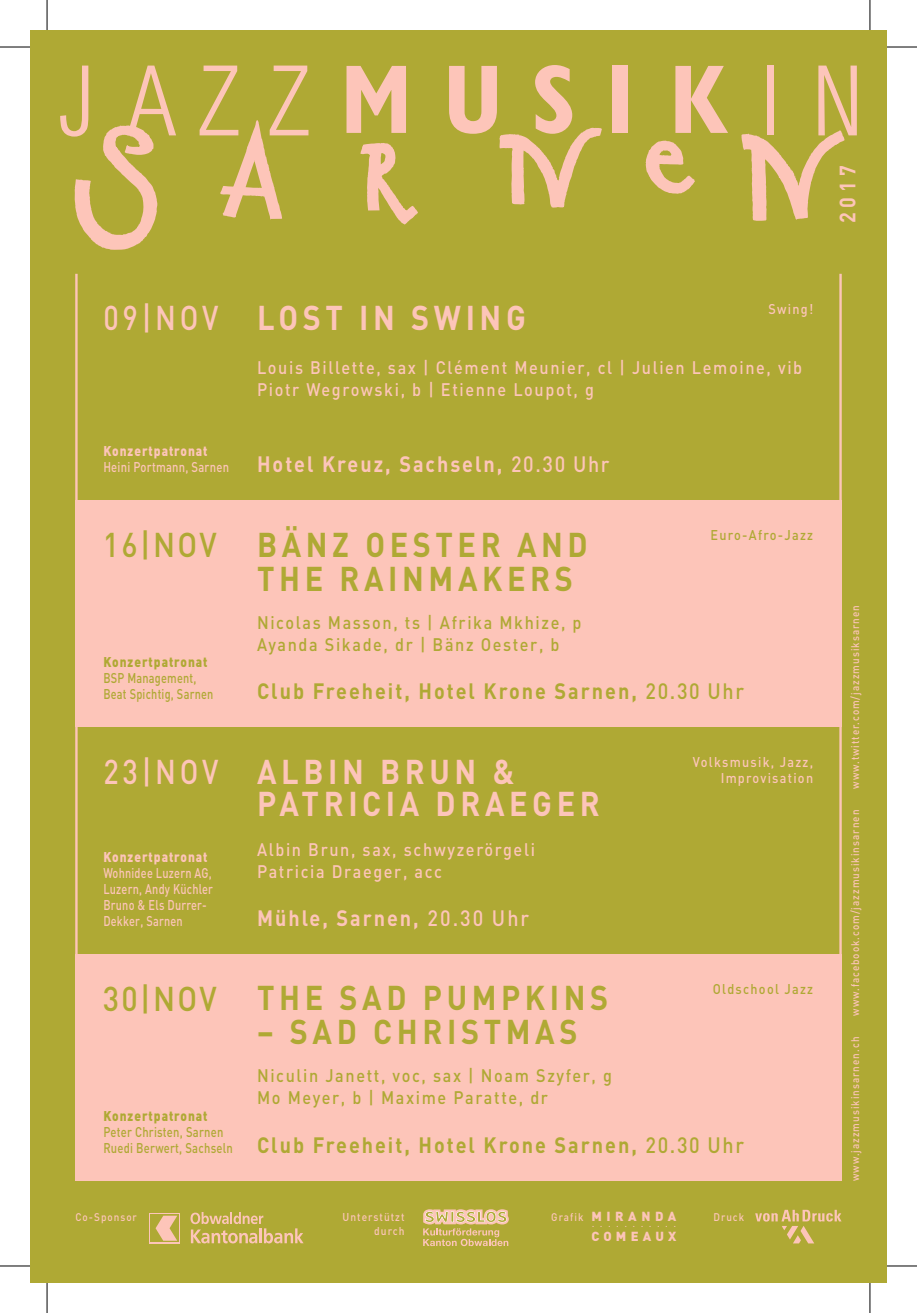
<style>
.page{position:relative;width:917px;height:1313px;background:#fff}
.page>*{position:absolute;margin:0;border:0;box-sizing:border-box;transform-origin:0 0}
.t1{font:700 34px/34px "DIN";letter-spacing:.15em;color:#afa934;scale:.9 1}
.t2{font:700 34px/32px "DIN";letter-spacing:.15em;color:#fdc5b9;scale:.9 1}
.t3{font:500 34px "DIN";letter-spacing:.08em;color:#afa934;scale:.9 1}
.t4{font:500 34px "DIN";color:#fdc5b9;scale:.85 1}
.t5{font:700 22px "DIN";letter-spacing:.1em;color:#afa934;scale:.9 1}
.t6{font:700 22px "DIN";letter-spacing:.1em;color:#fdc5b9;scale:.9 1}
.t7{font:500 18px/22px "DIN";letter-spacing:.1em;color:#fdc5b9;scale:.9 1}
.t8{font:500 18px/22px "DIN";letter-spacing:.1em;color:#afa934;scale:.9 1}
.t9{font:500 14px/16px "DIN";letter-spacing:.02em;color:#fdc5b9;scale:.78 1}
.t10{font:500 14px/16px "DIN";letter-spacing:.02em;color:#afa934;scale:.8 1}
.t11{font:500 14px/16px "DIN";letter-spacing:.02em;color:#afa934;scale:.78 1}
.t12{font:900 14px "DIN";letter-spacing:.08em;color:#fdc5b9;scale:.85 1}
.t13{font:900 14px "DIN";letter-spacing:.08em;color:#afa934;scale:.85 1}
.t14{font:500 14px/16px "DIN";letter-spacing:.1em;color:#fdc5b9;text-align:right;scale:.9 1}
.t15{font:500 14px "DIN";letter-spacing:.1em;color:#afa934;scale:.9 1}
.t16{font:500 14px "DIN";letter-spacing:.02em;color:#fdc5b9;scale:.8 1}
.t17{font:500 14px "DIN";letter-spacing:.02em;color:#fdc5b9;scale:.9 1}
.t18{font:13px "DIN Light Alternate";color:#fdc5b9}
.t19{font:900 13px "DIN";letter-spacing:.355em;color:#fdc5b9}
.t20{font:900 13px "DIN";letter-spacing:.33em;color:#fdc5b9}
.t21{font:500 11.2px "DIN";letter-spacing:.1em;color:#fdc5b9;scale:.9 1}
.t22{font:500 11px "DIN";letter-spacing:.1em;color:#fdc5b9;scale:.9 1}
.s1{font-weight:500}
</style>
<div class="page">
<div style="left:30px;top:30px;width:856px;height:1253px;background:#afa934"></div>
<div style="left:75px;top:501px;width:766px;height:226px;background:#fdc5b9"></div>
<div style="left:75px;top:954px;width:766px;height:227px;background:#fdc5b9"></div>
<svg style="left:346px;top:66px;width:60px;height:67px"></svg>
<div style="left:612px;top:66px;width:15px;height:67px;background:#fdc5b9"></div>
<svg style="left:675px;top:66px;width:52px;height:67px"></svg>
<svg style="left:449px;top:65px;width:152px;height:143px"></svg>
<svg style="left:645px;top:140px;width:50px;height:54px"></svg>
<svg style="left:360px;top:143px;width:58px;height:82px"></svg>
<svg style="left:60px;top:66px;width:116px;height:184px"></svg>
<svg style="left:741px;top:66px;width:115px;height:155px"></svg>
<svg style="left:199px;top:66px;width:109px;height:154px"></svg>
<svg style="left:150px;top:1213px;width:30px;height:30px"></svg>
<div style="left:151px;top:1214px;width:28px;height:28px;background:#afa934"></div>
<svg style="left:155px;top:1216px;width:22px;height:25px"></svg>
<svg style="left:190px;top:1212px;width:113px;height:31px"></svg>
<svg style="left:755px;top:1210px;width:86px;height:33px"></svg>
<svg style="left:423px;top:1209px;width:85px;height:37px"></svg>
<hr style="left:0;top:47px;width:30px;height:1px;background:#000">
<hr style="left:886px;top:47px;width:30px;height:1px;background:#000">
<hr style="left:0;top:1266px;width:30px;height:1px;background:#000">
<hr style="left:886px;top:1266px;width:30px;height:1px;background:#000">
<hr style="left:47px;top:0;width:1px;height:30px;background:#000">
<hr style="left:47px;top:1283px;width:1px;height:30px;background:#000">
<hr style="left:869px;top:0;width:1px;height:30px;background:#000">
<hr style="left:869px;top:1283px;width:1px;height:30px;background:#000">
<p class="t6" style="left:832px;top:223px;width:66px;rotate:-90deg">2017</p>
<h1 class="t2" style="left:103px;top:301px;width:471px"><span class="s1">09|NOV</span> LOST IN SWING</h1>
<p class="t17" style="left:768px;top:300px;width:51px">Swing!</p>
<p class="t12" style="left:103px;top:442px;width:124px">Konzertpatronat</p>
<p class="t16" style="left:103px;top:458px;width:158px">Heini Portmann, Sarnen</p>
<h1 class="t3" style="left:103px;top:523px;width:128px">16|NOV</h1>
<p class="t13" style="left:103px;top:653px;width:124px">Konzertpatronat</p>
<p class="t11" style="left:103px;top:669px;width:143px">BSP Management,<br>Beat Spichtig, Sarnen</p>
<h1 class="t4" style="left:103px;top:750px;width:137px">23|NOV</h1>
<p class="t12" style="left:103px;top:847px;width:124px">Konzertpatronat</p>
<p class="t9" style="left:103px;top:864px;width:142px">Wohnidee Luzern AG,<br>Luzern, Andy Küchler<br>Bruno &amp; Els Durrer-<br>Dekker, Sarnen</p>
<h1 class="t3" style="left:103px;top:977px;width:128px">30|NOV</h1>
<p class="t13" style="left:103px;top:1106px;width:124px">Konzertpatronat</p>
<p class="t10" style="left:103px;top:1123px;width:163px">Peter Christen, Sarnen<br>Ruedi Berwert, Sachseln</p>
<p class="t7" style="left:257px;top:356px;width:607px">Louis Billette, sax | Clément Meunier, cl | Julien Lemoine, vib<br>Piotr Wegrowski, b | Etienne Loupot, g</p>
<p class="t6" style="left:257px;top:450px;width:393px">Hotel Kreuz, Sachseln, <span class="s1">20.30 Uhr</span></p>
<h1 class="t1" style="left:257px;top:526px;width:369px">BÄNZ OESTER AND<br>THE RAINMAKERS</h1>
<p class="t8" style="left:257px;top:611px;width:362px">Nicolas Masson, ts | Afrika Mkhize, p<br>Ayanda Sikade, dr | Bänz Oester, b</p>
<p class="t15" style="left:710px;top:526px;width:115px">Euro-Afro-Jazz</p>
<p class="t5" style="left:257px;top:677px;width:542px">Club Freeheit, Hotel Krone Sarnen, <span class="s1">20.30 Uhr</span></p>
<h1 class="t2" style="left:257px;top:754px;width:382px">ALBIN BRUN &amp;<br>PATRICIA DRAEGER</h1>
<p class="t7" style="left:257px;top:837px;width:310px">Albin Brun, sax, schwyzerörgeli<br>Patricia Draeger, acc</p>
<p class="t6" style="left:257px;top:903px;width:304px">Mühle, Sarnen, <span class="s1">20.30 Uhr</span></p>
<h1 class="t1" style="left:257px;top:979px;width:391px">THE SAD PUMPKINS</h1>
<h1 class="t1" style="left:257px;top:1013px;width:357px">– SAD CHRISTMAS</h1>
<p class="t8" style="left:257px;top:1064px;width:395px">Niculin Janett, voc, sax | Noam Szyfer, g<br>Mo Meyer, b | Maxime Paratte, dr</p>
<p class="t14" style="left:692px;top:754px;width:135px">Volksmusik, Jazz,<br>Improvisation</p>
<p class="t15" style="left:712px;top:980px;width:113px">Oldschool Jazz</p>
<p class="t5" style="left:257px;top:1130px;width:542px">Club Freeheit, Hotel Krone Sarnen, <span class="s1">20.30 Uhr</span></p>
<p class="t19" style="left:591px;top:1207px;width:87px">MIRANDA</p>
<p class="t18" style="left:591px;top:1214px;width:87px">...........</p>
<p class="t20" style="left:591px;top:1227px;width:87px">COMEAUX</p>
<p class="t22" style="left:75px;top:1210px;width:70px">Co-Sponsor</p>
<p class="t21" style="left:342px;top:1210px;width:70px">Unterstützt</p>
<p class="t22" style="left:551px;top:1210px;width:37px">Grafik</p>
<p class="t22" style="left:713px;top:1210px;width:36px">Druck</p>
<p class="t21" style="left:374px;top:1224px;width:35px">durch</p>
<p class="t22" style="left:847px;top:789px;width:205px;rotate:-90deg">www.twitter.com/jazzmusiksarnen</p>
<p class="t22" style="left:847px;top:1016px;width:230px;rotate:-90deg">www.facebook.com/jazzmusikinsarnen</p>
<p class="t22" style="left:847px;top:1181px;width:162px;rotate:-90deg">www.jazzmusikinsarnen.ch</p>
</div>
